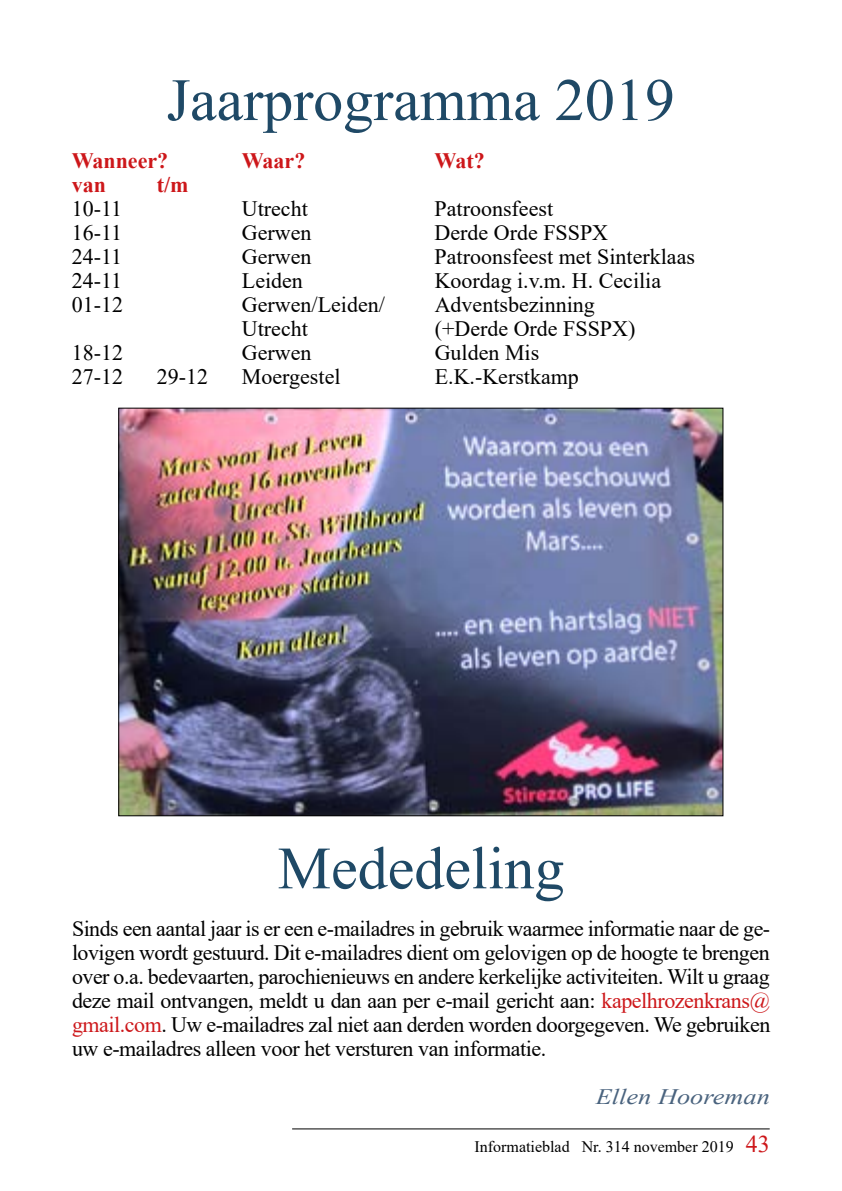
<style>
.page{position:relative;width:842px;height:1191px;background:#fff}
.page>*{position:absolute;margin:0;border:0;box-sizing:border-box;transform-origin:0 0}
.t1{font:60px "Times New Roman";color:#1f4966}
.t2{font:22px/24px "Times New Roman";color:#000;text-align:justify}
.t3{font:700 22px "Times New Roman";color:#cd171a}
.t4{font:italic 22px "Times New Roman";color:#4a637e;scale:1.2 1}
.t5{font:16px "Times New Roman";color:#000}
.s1{color:#cd171a}
.s2{font-size:24px;color:#cd171a}
</style>
<div class="page">
<hr style="left:292px;top:1128px;width:478px;height:1px;background:#000">
<img style="left:120px;top:410px;width:601px;height:404px">
<h1 class="t1" style="left:167px;top:58px;width:510px">Jaarprogramma 2019</h1>
<p class="t3" style="left:72px;top:145px;width:98px">Wanneer?</p>
<p class="t3" style="left:242px;top:145px;width:65px">Waar?</p>
<p class="t3" style="left:435px;top:145px;width:52px">Wat?</p>
<p class="t3" style="left:72px;top:169px;width:36px">van</p>
<p class="t3" style="left:157px;top:169px;width:33px">t/m</p>
<p class="t2" style="left:72px;top:196px;width:52px">10-11</p>
<p class="t2" style="left:242px;top:196px;width:67px">Utrecht</p>
<p class="t2" style="left:435px;top:196px;width:120px">Patroonsfeest</p>
<p class="t2" style="left:72px;top:220px;width:52px">16-11</p>
<p class="t2" style="left:242px;top:220px;width:71px">Gerwen</p>
<p class="t2" style="left:435px;top:220px;width:175px">Derde Orde FSSPX</p>
<p class="t2" style="left:72px;top:244px;width:52px">24-11</p>
<p class="t2" style="left:242px;top:244px;width:71px">Gerwen</p>
<p class="t2" style="left:435px;top:244px;width:262px">Patroonsfeest met Sinterklaas</p>
<p class="t2" style="left:72px;top:268px;width:52px">24-11</p>
<p class="t2" style="left:242px;top:268px;width:63px">Leiden</p>
<p class="t2" style="left:435px;top:268px;width:228px">Koordag i.v.m. H. Cecilia</p>
<p class="t2" style="left:72px;top:292px;width:53px">01-12</p>
<p class="t2" style="left:242px;top:292px;width:144px">Gerwen/Leiden/</p>
<p class="t2" style="left:435px;top:292px;width:162px">Adventsbezinning</p>
<p class="t2" style="left:242px;top:316px;width:67px">Utrecht</p>
<p class="t2" style="left:435px;top:316px;width:202px">(+Derde Orde FSSPX)</p>
<p class="t2" style="left:72px;top:340px;width:53px">18-12</p>
<p class="t2" style="left:242px;top:340px;width:71px">Gerwen</p>
<p class="t2" style="left:435px;top:340px;width:106px">Gulden Mis</p>
<p class="t2" style="left:72px;top:364px;width:53px">27-12</p>
<p class="t2" style="left:157px;top:364px;width:53px">29-12</p>
<p class="t2" style="left:242px;top:364px;width:100px">Moergestel</p>
<p class="t2" style="left:435px;top:364px;width:146px">E.K.-Kerstkamp</p>
<h1 class="t1" style="left:278px;top:826px;width:288px">Mededeling</h1>
<p class="t2" style="left:72px;top:916px;width:700px">Sinds een aantal jaar is er een e-mailadres in gebruik waarmee informatie naar de ge&shy;lovigen wordt gestuurd. Dit e-mailadres dient om gelovigen op de hoogte te brengen over o.a. bedevaarten, parochienieuws en andere kerkelijke activiteiten. Wilt u graag deze mail ontvangen, meldt u dan aan per e-mail gericht aan: <span class="s1">kapelhrozenkrans@ gmail.com</span>. Uw e-mailadres zal niet aan derden worden doorgegeven. We gebruiken uw e-mailadres alleen voor het versturen van informatie.</p>
<p class="t4" style="left:596px;top:1081px;width:147px">Ellen Hooreman</p>
<p class="t5" style="left:475px;top:1134px;width:297px">Informatieblad Nr. 314 november 2019 <span class="s2">43</span></p>
</div>
